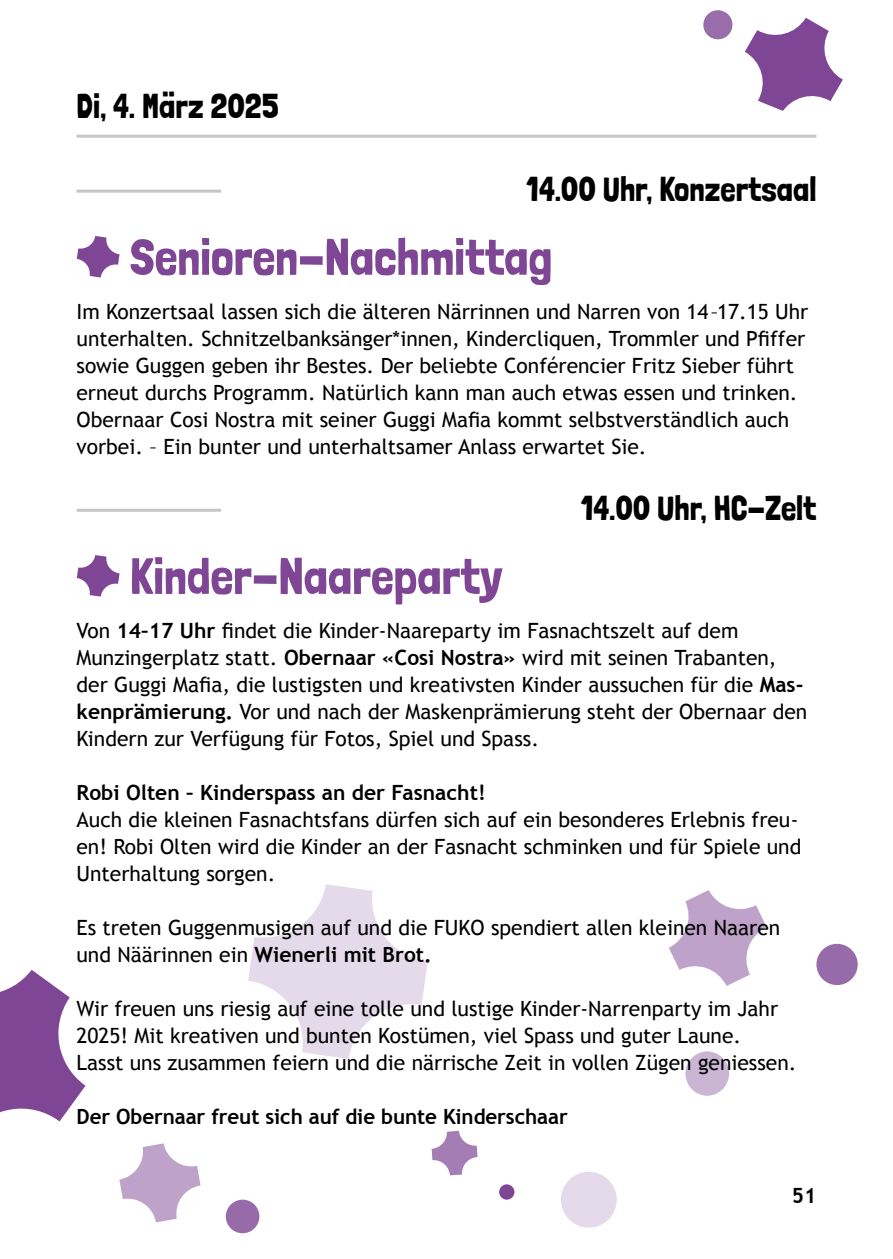
<style>
.page{position:relative;width:893px;height:1259px;background:#fff}
.page>*{position:absolute;margin:0;border:0;box-sizing:border-box;transform-origin:0 0}
.t1{font:51px "Londrina Solid";color:#7e4694}
.t2{font:34.5px "Londrina Solid";color:#000}
.t3{font:21px/27px "Trebuchet MS";color:#000}
.t4{font:700 21px "Trebuchet MS";letter-spacing:-.005em;color:#000}
.s1{font-weight:700}
</style>
<div class="page">
<svg style="left:432px;top:1130px;width:45px;height:45px"></svg>
<div style="left:499px;top:1184px;width:15px;height:15px;background:#7e4694;border-radius:50%"></div>
<svg style="left:669px;top:890px;width:98px;height:96px"></svg>
<div style="left:816px;top:944px;width:42px;height:41px;background:#976ba9;border-radius:50%"></div>
<svg style="left:0;top:970px;width:86px;height:152px"></svg>
<svg style="left:248px;top:884px;width:180px;height:175px"></svg>
<div style="left:685px;top:1051px;width:44px;height:44px;background:#cbb5d4;border-radius:50%"></div>
<svg style="left:745px;top:18px;width:98px;height:93px"></svg>
<div style="left:703px;top:10px;width:29px;height:29px;background:#996daa;border-radius:50%"></div>
<div style="left:561px;top:1171px;width:56px;height:56px;background:#e5daea;border-radius:50%"></div>
<div style="left:226px;top:1199px;width:33px;height:34px;background:#976ba9;border-radius:50%"></div>
<svg style="left:119px;top:1143px;width:82px;height:79px"></svg>
<hr style="left:77px;top:135px;width:739px;height:3px;background:#c5c7c7">
<hr style="left:77px;top:190px;width:144px;height:3px;background:#c5c7c7">
<svg style="left:77px;top:236px;width:43px;height:41px"></svg>
<hr style="left:77px;top:509px;width:144px;height:3px;background:#c5c7c7">
<svg style="left:77px;top:555px;width:43px;height:41px"></svg>
<h2 class="t2" style="left:77px;top:85px;width:204px">Di, 4. März 2025</h2>
<h2 class="t2" style="left:527px;top:168px;width:291px">14.00 Uhr, Konzertsaal</h2>
<h1 class="t1" style="left:130px;top:227px;width:424px">Senioren-Nachmittag</h1>
<p class="t3" style="left:77px;top:298px;width:733px">Im Konzertsaal lassen sich die älteren Närrinnen und Narren von 14–17.15 Uhr unterhalten. Schnitzelbanksänger*innen, Kindercliquen, Trommler und Pfiffer sowie Guggen geben ihr Bestes. Der beliebte Conférencier Fritz Sieber führt erneut durchs Programm. Natürlich kann man auch etwas essen und trinken.<br>Obernaar Cosi Nostra mit seiner Guggi Mafia kommt selbstverständlich auch vorbei. – Ein bunter und unterhaltsamer Anlass erwartet Sie.</p>
<h2 class="t2" style="left:581px;top:487px;width:237px">14.00 Uhr, HC-Zelt</h2>
<h1 class="t1" style="left:130px;top:546px;width:374px">Kinder-Naareparty</h1>
<p class="t3" style="left:77px;top:617px;width:732px">Von <span class="s1">14–17 Uhr</span> findet die Kinder-Naareparty im Fasnachtszelt auf dem Munzingerplatz statt. <span class="s1">Obernaar «Cosi Nostra»</span> wird mit seinen Trabanten, der Guggi Mafia, die lustigsten und kreativsten Kinder aussuchen für die <span class="s1">Mas&shy;kenprämierung.</span> Vor und nach der Maskenprämierung steht der Obernaar den Kindern zur Verfügung für Fotos, Spiel und Spass.</p>
<p class="t4" style="left:77px;top:779px;width:411px">Robi Olten – Kinderspass an der Fasnacht!</p>
<p class="t3" style="left:77px;top:806px;width:726px">Auch die kleinen Fasnachtsfans dürfen sich auf ein besonderes Erlebnis freu&shy;en! Robi Olten wird die Kinder an der Fasnacht schminken und für Spiele und<br>Unterhaltung sorgen.</p>
<p class="t3" style="left:77px;top:914px;width:705px">Es treten Guggenmusigen auf und die FUKO spendiert allen kleinen Naaren und Näärinnen ein <span class="s1">Wienerli mit Brot.</span></p>
<p class="t3" style="left:77px;top:995px;width:721px">Wir freuen uns riesig auf eine tolle und lustige Kinder-Narrenparty im Jahr<br>2025! Mit kreativen und bunten Kostümen, viel Spass und guter Laune.<br>Lasst uns zusammen feiern und die närrische Zeit in vollen Zügen geniessen.</p>
<p class="t4" style="left:77px;top:1103px;width:493px">Der Obernaar freut sich auf die bunte Kinderschaar</p>
<p class="t4" style="left:792px;top:1182px;width:26px">51</p>
</div>
